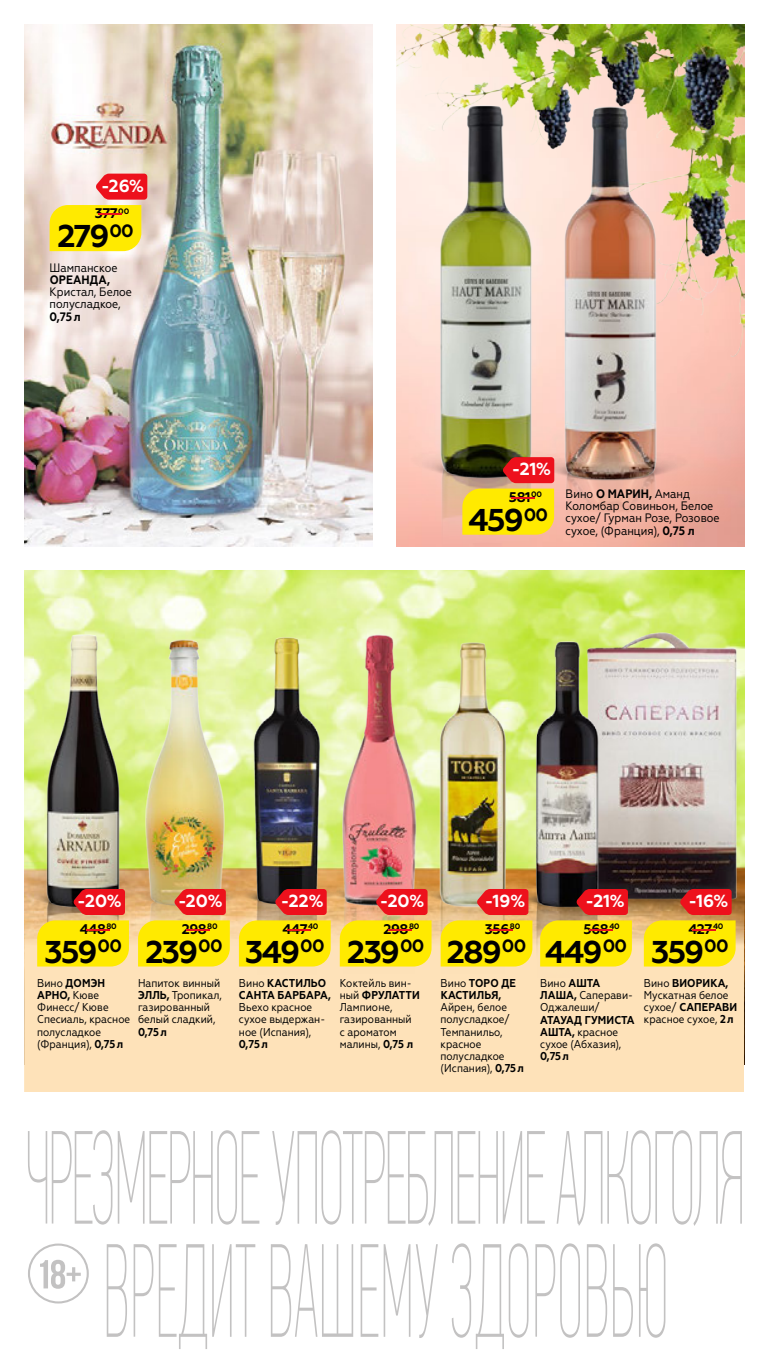
<style>
.page{position:relative;width:769px;height:1365px;background:#fff}
.page>*{position:absolute;margin:0;border:0;box-sizing:border-box;transform-origin:0 0}
.t1{font:700 31.5px "Geometria";letter-spacing:-.055em;color:#000}
.t2{font:700 17.5px "Geometria";color:#fff}
.t3{font:700 14px "Geometria";letter-spacing:-.03em;color:#000}
.t4{font:700 14px "Geometria";color:#ed111c;scale:5.5 1}
.t5{font:12.25px/12.2px "Geometria Narrow";color:#000}
.t6{font:11.38px/12.2px "Geometria Narrow";color:#000}
.t7{font:700 7.88px "Geometria";letter-spacing:-.03em;color:#000}
.s1{font-weight:700}
</style>
<div class="page">
<img style="left:25px;top:25px;width:347px;height:521px">
<svg style="left:50px;top:174px;width:97px;height:77px;background:#f8c546"></svg>
<img style="left:25px;top:570px;width:719px;height:288px">
<div style="left:25px;top:885px;width:719px;height:206px;background:#fee2b9"></div>
<img style="left:631px;top:858px;width:113px;height:109px">
<img style="left:580px;top:629px;width:163px;height:273px">
<img style="left:25px;top:910px;width:83px;height:13px">
<img style="left:25px;top:626px;width:117px;height:284px">
<img style="left:351px;top:906px;width:50px;height:14px">
<img style="left:318px;top:633px;width:125px;height:273px">
<img style="left:413px;top:941px;width:93px;height:26px">
<img style="left:401px;top:847px;width:93px;height:94px">
<img style="left:413px;top:640px;width:93px;height:268px">
<img style="left:238px;top:942px;width:112px;height:25px">
<img style="left:259px;top:846px;width:92px;height:96px">
<img style="left:226px;top:635px;width:124px;height:273px">
<img style="left:134px;top:932px;width:105px;height:21px">
<img style="left:108px;top:843px;width:151px;height:89px">
<img style="left:134px;top:637px;width:105px;height:272px">
<img style="left:506px;top:944px;width:112px;height:23px">
<img style="left:494px;top:849px;width:137px;height:95px">
<img style="left:506px;top:637px;width:124px;height:273px">
<svg style="left:73px;top:888px;width:52px;height:26px"></svg>
<div style="left:37px;top:920px;width:92px;height:46px;background:#ffea00"></div>
<svg style="left:174px;top:888px;width:52px;height:26px"></svg>
<svg style="left:138px;top:920px;width:92px;height:46px;background:#fee907"></svg>
<svg style="left:275px;top:888px;width:52px;height:26px"></svg>
<div style="left:239px;top:920px;width:92px;height:46px;background:#ffea00"></div>
<svg style="left:376px;top:888px;width:52px;height:26px"></svg>
<div style="left:340px;top:920px;width:91px;height:46px;background:#ffea00"></div>
<svg style="left:477px;top:888px;width:51px;height:26px"></svg>
<div style="left:441px;top:920px;width:91px;height:46px;background:#ffea00"></div>
<svg style="left:680px;top:888px;width:52px;height:26px"></svg>
<div style="left:644px;top:920px;width:92px;height:46px;background:#ffea00"></div>
<svg style="left:576px;top:888px;width:52px;height:26px"></svg>
<svg style="left:540px;top:920px;width:92px;height:46px;background:#fde806"></svg>
<img style="left:397px;top:25px;width:347px;height:357px">
<div style="left:397px;top:532px;width:176px;height:14px;background:#f5b3a4"></div>
<img style="left:397px;top:399px;width:65px;height:133px">
<img style="left:432px;top:102px;width:119px;height:379px">
<img style="left:506px;top:400px;width:195px;height:109px">
<img style="left:551px;top:100px;width:118px;height:386px">
<svg style="left:462px;top:457px;width:92px;height:77px;background:#d8a218"></svg>
<svg style="left:107px;top:1243px;width:558px;height:105px"></svg>
<svg style="left:28px;top:1130px;width:714px;height:95px"></svg>
<div style="left:28px;top:1243px;width:61px;height:60px;border:2px solid #c3c2c2;border-radius:50%"></div>
<svg style="left:40px;top:1259px;width:41px;height:29px"></svg>
<p class="t2" style="left:101px;top:175px;width:45px">-26%</p>
<p class="t1" style="left:57px;top:217px;width:78px">279<sup>00</sup></p>
<p class="t7" style="left:118px;top:206px;width:12px">00</p>
<p class="t3" style="left:95px;top:205px;width:25px">377</p>
<p class="t4" style="left:91px;top:205px;width:9px">-</p>
<p class="t5" style="left:50px;top:261px;width:84px">Шампанское<br><span class="s1">ОРЕАНДА,<br></span>Кристал, Белое полусладкое,<br><span class="s1">0,75л</span></p>
<p class="t2" style="left:512px;top:458px;width:41px">-21%</p>
<p class="t1" style="left:468px;top:501px;width:81px">459<sup>00</sup></p>
<p class="t7" style="left:531px;top:489px;width:12px">00</p>
<p class="t3" style="left:509px;top:488px;width:23px">581</p>
<p class="t4" style="left:503px;top:488px;width:9px">-</p>
<p class="t5" style="left:566px;top:487px;width:155px">Вино <span class="s1">О МАРИН,</span> Аманд<br>Коломбар Совиньон, Белое сухое/ Гурман Розе, Розовое сухое, (Франция), <span class="s1">0,75 л</span></p>
<p class="t2" style="left:77px;top:890px;width:46px">-20%</p>
<p class="t1" style="left:44px;top:932px;width:79px">359<sup>00</sup></p>
<p class="t7" style="left:106px;top:921px;width:12px">80</p>
<p class="t3" style="left:80px;top:920px;width:28px">448</p>
<p class="t4" style="left:78px;top:920px;width:9px">-</p>
<p class="t2" style="left:178px;top:890px;width:46px">-20%</p>
<p class="t1" style="left:145px;top:932px;width:79px">239<sup>00</sup></p>
<p class="t7" style="left:207px;top:921px;width:12px">80</p>
<p class="t3" style="left:182px;top:920px;width:26px">298</p>
<p class="t4" style="left:179px;top:920px;width:9px">-</p>
<p class="t2" style="left:281px;top:890px;width:44px">-22%</p>
<p class="t1" style="left:245px;top:932px;width:81px">349<sup>00</sup></p>
<p class="t7" style="left:308px;top:921px;width:12px">40</p>
<p class="t3" style="left:283px;top:920px;width:27px">447</p>
<p class="t4" style="left:280px;top:920px;width:9px">-</p>
<p class="t2" style="left:380px;top:890px;width:46px">-20%</p>
<p class="t1" style="left:347px;top:932px;width:79px">239<sup>00</sup></p>
<p class="t7" style="left:409px;top:921px;width:12px">80</p>
<p class="t3" style="left:384px;top:920px;width:26px">298</p>
<p class="t4" style="left:381px;top:920px;width:9px">-</p>
<p class="t2" style="left:485px;top:890px;width:42px">-19%</p>
<p class="t1" style="left:447px;top:932px;width:81px">289<sup>00</sup></p>
<p class="t7" style="left:510px;top:921px;width:12px">80</p>
<p class="t3" style="left:485px;top:920px;width:26px">356</p>
<p class="t4" style="left:482px;top:920px;width:9px">-</p>
<p class="t2" style="left:586px;top:890px;width:41px">-21%</p>
<p class="t1" style="left:545px;top:932px;width:83px">449<sup>00</sup></p>
<p class="t7" style="left:609px;top:921px;width:12px">40</p>
<p class="t3" style="left:584px;top:920px;width:27px">568</p>
<p class="t4" style="left:581px;top:920px;width:9px">-</p>
<p class="t2" style="left:688px;top:890px;width:42px">-16%</p>
<p class="t1" style="left:651px;top:932px;width:79px">359<sup>00</sup></p>
<p class="t7" style="left:713px;top:921px;width:12px">40</p>
<p class="t3" style="left:688px;top:920px;width:26px">427</p>
<p class="t4" style="left:685px;top:920px;width:9px">-</p>
<p class="t6" style="left:37px;top:976px;width:94px">Вино <span class="s1">ДОМЭН<br>АРНО,</span> Кюве<br>Финесс/ Кюве<br>Спесиаль, красное полусладкое (Франция), <span class="s1">0,75 л</span></p>
<p class="t6" style="left:138px;top:976px;width:85px">Напиток винный<br><span class="s1">ЭЛЛЬ,</span> Тропикал, газированный белый сладкий,<br><span class="s1">0,75 л</span></p>
<p class="t6" style="left:239px;top:976px;width:93px">Вино <span class="s1">КАСТИЛЬО<br>САНТА БАРБАРА ,<br></span>Вьехо красное сухое выдержан&shy;ное (Испания),<br><span class="s1">0,75 л</span></p>
<p class="t6" style="left:441px;top:976px;width:85px">Вино <span class="s1">ТОРО ДЕ<br>КАСТИЛЬЯ,<br></span>Айрен, белое полусладкое/<br>Темпанильо, красное полусладкое (Испания), <span class="s1">0,75 л</span></p>
<p class="t6" style="left:340px;top:976px;width:82px">Коктейль вин&shy;ный <span class="s1">ФРУЛАТТИ<br></span>Лампионе, газированный<br>с ароматом малины, <span class="s1">0,75 л</span></p>
<p class="t6" style="left:644px;top:976px;width:95px">Вино <span class="s1">ВИОРИКА,<br></span>Мускатная белое сухое/ <span class="s1">САПЕРАВИ </span>красное сухое, <span class="s1">2 л</span></p>
<p class="t6" style="left:540px;top:976px;width:96px">Вино <span class="s1">АШТА<br>ЛАША,</span> Саперави-<br>Оджалеши/<br><span class="s1">АТАУАД ГУМИСТА<br>АШТА,</span> красное сухое (Абхазия),<br><span class="s1">0,75 л</span></p>
</div>
